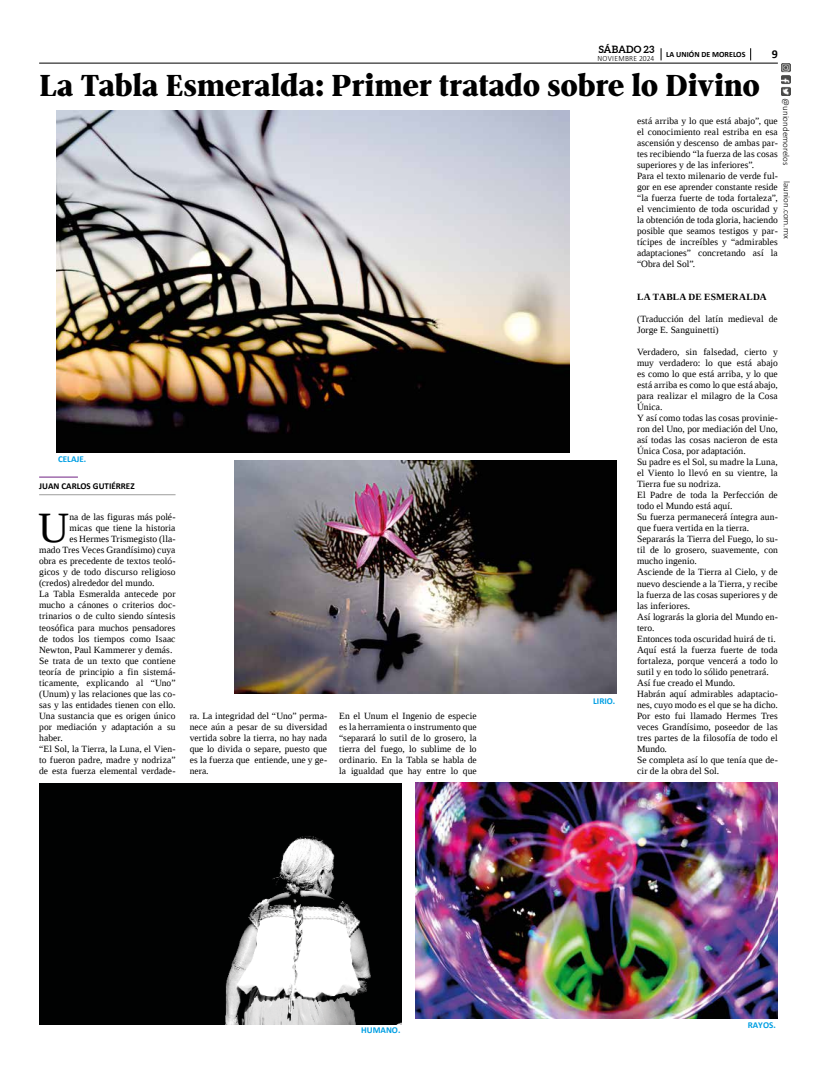
<style>
.page{position:relative;width:823px;height:1078px;background:#fff}
.page>*{position:absolute;margin:0;border:0;box-sizing:border-box;transform-origin:0 0}
.t1{font:43.1px "Liberation Serif";color:#000}
.t2{font:800 32px "Pobla";letter-spacing:-.01em;color:#000}
.t3{font:700 12px "Calibri";color:#000}
.t4{font:700 10px "Aleo";letter-spacing:.005em;color:#000}
.t5{font:9.5px/11px "Liberation Serif";letter-spacing:.01em;color:#000}
.t6{font:700 9.5px "Liberation Serif";letter-spacing:.02em;color:#000}
.t7{font:300 9px "Calibri";color:#000}
.t8{font:700 9px "Calibri";color:#009fe3}
.t9{font:700 9px "Calibri";color:#000}
.t10{font:700 8px "Calibri";color:#000}
.t11{font:300 8px "Calibri";letter-spacing:.04em;color:#000;scale:.94 1}
</style>
<div class="page">
<img style="left:781px;top:63px;width:9px;height:33px">
<hr style="left:39px;top:63px;width:738px;height:1px;background:#000">
<svg style="left:750px;top:48px;width:1px;height:12px"></svg>
<svg style="left:660px;top:48px;width:1px;height:12px"></svg>
<img style="left:56px;top:111px;width:512px;height:341px">
<img style="left:234px;top:461px;width:382px;height:232px">
<img style="left:39px;top:783px;width:362px;height:240px">
<img style="left:415px;top:782px;width:362px;height:236px">
<hr style="left:39px;top:476px;width:39px;height:1px;background:#702283">
<hr style="left:39px;top:494px;width:136px;height:1px;background:#9d9d9c">
<p class="t4" style="left:598px;top:44px;width:57px">SÁBADO 23</p>
<p class="t11" style="left:597px;top:53px;width:62px">NOVIEMBRE 2024</p>
<p class="t10" style="left:665px;top:49px;width:81px">LA UNIÓN DE MORELOS</p>
<p class="t3" style="left:771px;top:46px;width:8px">9</p>
<h2 class="t2" style="left:39px;top:62px;width:722px">La Tabla Esmeralda: Primer tratado sobre lo Divino</h2>
<p class="t7" style="left:791px;top:98px;width:69px;rotate:90deg">@uniondemorelos</p>
<p class="t7" style="left:792px;top:181px;width:59px;rotate:90deg">launion.com.mx</p>
<p class="t5" style="left:636px;top:115px;width:142px">está arriba y lo que está abajo”, que el conocimiento real estriba en esa ascensión y descenso de ambas par&shy;tes recibiendo “la fuerza de las cosas superiores y de las inferiores”.<br>Para el texto milenario de verde ful&shy;gor en ese aprender constante reside “la fuerza fuerte de toda fortaleza”, el vencimiento de toda oscuridad y la obtención de toda gloria, haciendo posible que seamos testigos y par&shy;tícipes de increíbles y “admirables adaptaciones” concretando así la “Obra del Sol”.</p>
<p class="t6" style="left:636px;top:290px;width:131px">LA TABLA DE ESMERALDA</p>
<p class="t5" style="left:636px;top:313px;width:142px">(Traducción del latín medieval de<br>Jorge E. Sanguinetti)</p>
<p class="t5" style="left:636px;top:346px;width:142px">Verdadero, sin falsedad, cierto y muy verdadero: lo que está abajo es como lo que está arriba, y lo que está arriba es como lo que está abajo, para realizar el milagro de la Cosa<br>Única.<br>Y así como todas las cosas provinie&shy;ron del Uno, por mediación del Uno, así todas las cosas nacieron de esta<br>Única Cosa, por adaptación.<br>Su padre es el Sol, su madre la Luna, el Viento lo llevó en su vientre, la<br>Tierra fue su nodriza.<br>El Padre de toda la Perfección de todo el Mundo está aquí.<br>Su fuerza permanecerá íntegra aun&shy;que fuera vertida en la tierra.<br>Separarás la Tierra del Fuego, lo su&shy;til de lo grosero, suavemente, con mucho ingenio.<br>Asciende de la Tierra al Cielo, y de nuevo desciende a la Tierra, y recibe la fuerza de las cosas superiores y de las inferiores.<br>Así lograrás la gloria del Mundo en&shy;tero.<br>Entonces toda oscuridad huirá de ti.<br>Aquí está la fuerza fuerte de toda fortaleza, porque vencerá a todo lo sutil y en todo lo sólido penetrará.<br>Así fue creado el Mundo.<br>Habrán aquí admirables adaptacio&shy;nes, cuyo modo es el que se ha dicho.<br>Por esto fui llamado Hermes Tres veces Grandísimo, poseedor de las tres partes de la filosofía de todo el<br>Mundo.<br>Se completa así lo que tenía que de&shy;cir de la obra del Sol.</p>
<p class="t8" style="left:58px;top:452px;width:30px">CELAJE.</p>
<p class="t9" style="left:39px;top:479px;width:97px">JUAN CARLOS GUTIÉRREZ</p>
<h1 class="t1" style="left:38px;top:500px;width:33px">U</h1>
<p class="t5" style="left:69px;top:511px;width:108px">na de las figuras más polé-</p>
<p class="t5" style="left:69px;top:522px;width:108px">micas que tiene la historia</p>
<p class="t5" style="left:69px;top:533px;width:108px">es Hermes Trismegisto (lla-</p>
<p class="t5" style="left:39px;top:544px;width:138px">mado Tres Veces Grandísimo) cuya</p>
<p class="t5" style="left:39px;top:555px;width:138px">obra es precedente de textos teoló-</p>
<p class="t5" style="left:39px;top:566px;width:138px">gicos y de todo discurso religioso</p>
<p class="t5" style="left:39px;top:577px;width:117px">(credos) alrededor del mundo.</p>
<p class="t5" style="left:39px;top:588px;width:138px">La Tabla Esmeralda antecede por</p>
<p class="t5" style="left:39px;top:599px;width:138px">mucho a cánones o criterios doc-</p>
<p class="t5" style="left:39px;top:610px;width:138px">trinarios o de culto siendo síntesis</p>
<p class="t5" style="left:39px;top:621px;width:138px">teosófica para muchos pensadores</p>
<p class="t5" style="left:39px;top:632px;width:138px">de todos los tiempos como Isaac</p>
<p class="t5" style="left:39px;top:643px;width:135px">Newton, Paul Kammerer y demás.</p>
<p class="t5" style="left:39px;top:654px;width:138px">Se trata de un texto que contiene</p>
<p class="t5" style="left:39px;top:665px;width:138px">teoría de principio a fin sistemá-</p>
<p class="t5" style="left:39px;top:676px;width:138px">ticamente, explicando al “Uno”</p>
<p class="t5" style="left:39px;top:687px;width:138px">(Unum) y las relaciones que las co-</p>
<p class="t5" style="left:39px;top:698px;width:138px">sas y las entidades tienen con ello.</p>
<p class="t5" style="left:39px;top:709px;width:138px">Una sustancia que es origen único</p>
<p class="t5" style="left:39px;top:720px;width:138px">por mediación y adaptación a su</p>
<p class="t5" style="left:39px;top:731px;width:25px">haber.</p>
<p class="t5" style="left:39px;top:742px;width:138px">“El Sol, la Tierra, la Luna, el Vien-</p>
<p class="t5" style="left:39px;top:753px;width:138px">to fueron padre, madre y nodriza”</p>
<p class="t5" style="left:39px;top:764px;width:138px">de esta fuerza elemental verdade-</p>
<p class="t8" style="left:592px;top:694px;width:24px">LIRIO.</p>
<p class="t5" style="left:190px;top:709px;width:139px;text-align:justify">ra. La integridad del “Uno” perma&shy;nece aún a pesar de su diversidad vertida sobre la tierra, no hay nada que lo divida o separe, puesto que es la fuerza que entiende, une y ge&shy;nera.</p>
<p class="t5" style="left:339px;top:709px;width:139px;text-align:justify">En el Unum el Ingenio de especie es la herramienta o instrumento que “separará lo sutil de lo grosero, la tierra del fuego, lo sublime de lo ordinario. En la Tabla se habla de la igualdad que hay entre lo que</p>
<p class="t8" style="left:361px;top:1023px;width:41px">HUMANO.</p>
<p class="t8" style="left:747px;top:1018px;width:29px">RAYOS.</p>
</div>
